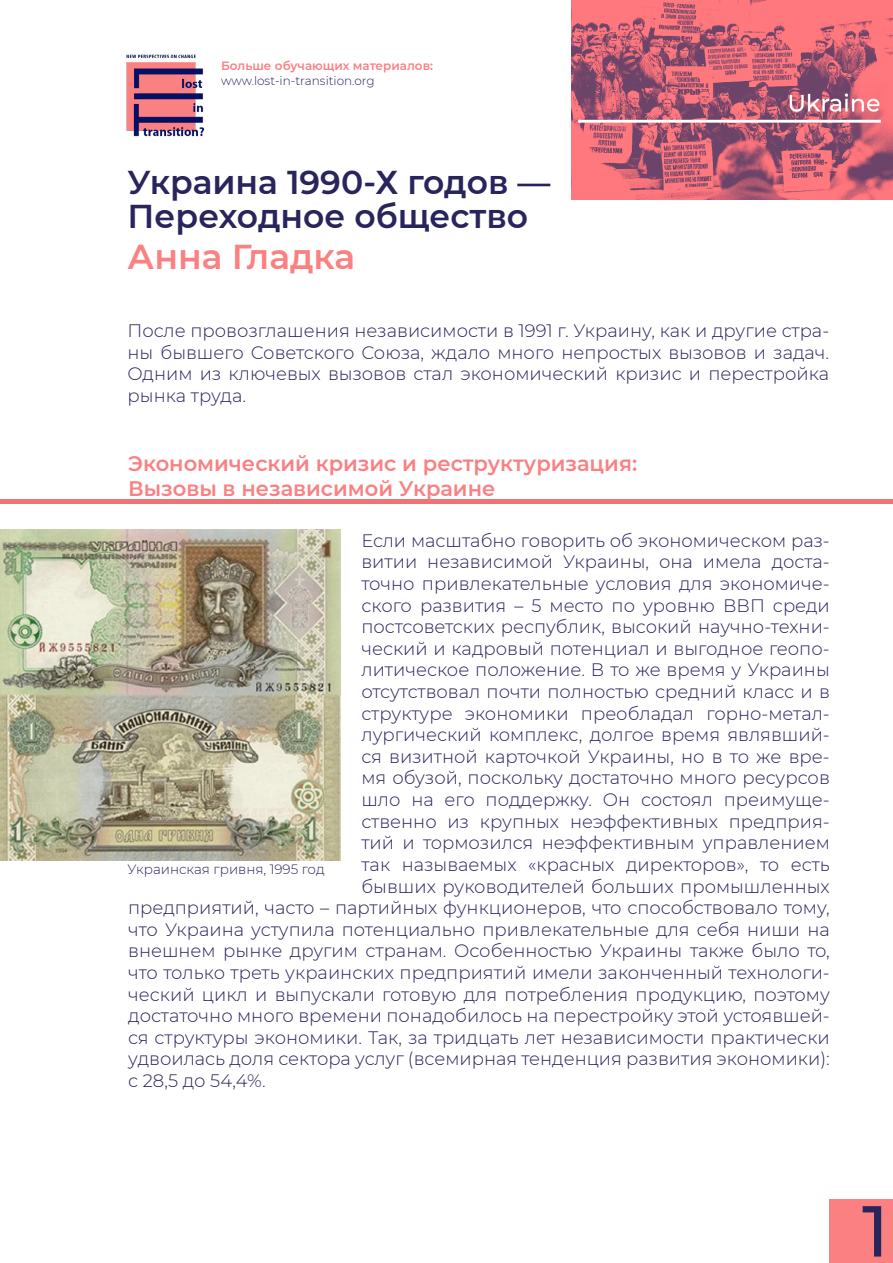
<style>
.page{position:relative;width:893px;height:1263px;background:#fff}
.page>*{position:absolute;margin:0;border:0;box-sizing:border-box;transform-origin:0 0}
.t1{font:500 72px "Montserrat";color:#28245c}
.t2{font:600 34.5px "Montserrat";color:#fa8082}
.t3{font:600 33px/34.5px "Montserrat";color:#28245c}
.t4{font:600 21px/25.2px "Montserrat";color:#fa8082}
.t5{font:300 18px/21.6px "Montserrat";color:#28245c;text-align:justify}
.t6{font:300 13.5px "Montserrat";color:#28245c}
.t7{font:600 12px "Montserrat";color:#fa8082}
.t8{font:300 12px "Montserrat";color:#28245c}
</style>
<div class="page">
<div style="left:829px;top:1199px;width:64px;height:64px;background:#fa8082"></div>
<hr style="left:0;top:500px;width:893px;height:4px;background:#ee7376">
<img style="left:126px;top:54px;width:79px;height:83px">
<img style="left:571px;top:0;width:322px;height:200px">
<img style="left:0;top:529px;width:340px;height:331px">
<p class="t7" style="left:221px;top:58px;width:213px">Больше обучающих материалов:</p>
<p class="t8" style="left:221px;top:72px;width:155px">www.lost-in-transition.org</p>
<h3 class="t3" style="left:128px;top:163px;width:425px">Украина 1990-Х годов —<br>Переходное общество</h3>
<h2 class="t2" style="left:128px;top:233px;width:229px">Анна Гладка</h2>
<p class="t5" style="left:128px;top:319px;width:703px">После провозглашения независимости в 1991 г. Украину, как и другие стра&shy;ны бывшего Советского Союза, ждало много непростых вызовов и задач.<br>Одним из ключевых вызовов стал экономический кризис и перестройка рынка труда.</p>
<p class="t4" style="left:128px;top:450px;width:510px">Экономический кризис и реструктуризация:<br>Вызовы в независимой Украине</p>
<p class="t5" style="left:361px;top:529px;width:470px">Если масштабно говорить об экономическом раз-</p>
<p class="t5" style="left:361px;top:551px;width:470px">витии независимой Украины, она имела доста-</p>
<p class="t5" style="left:361px;top:572px;width:470px">точно привлекательные условия для экономиче-</p>
<p class="t5" style="left:361px;top:594px;width:470px">ского развития – 5 место по уровню ВВП среди</p>
<p class="t5" style="left:361px;top:615px;width:470px">постсоветских республик, высокий научно-техни-</p>
<p class="t5" style="left:361px;top:637px;width:470px">ческий и кадровый потенциал и выгодное геопо-</p>
<p class="t5" style="left:361px;top:659px;width:470px">литическое положение. В то же время у Украины</p>
<p class="t5" style="left:361px;top:680px;width:470px">отсутствовал почти полностью средний класс и в</p>
<p class="t5" style="left:361px;top:702px;width:470px">структуре экономики преобладал горно-метал-</p>
<p class="t5" style="left:361px;top:723px;width:470px">лургический комплекс, долгое время являвший-</p>
<p class="t5" style="left:361px;top:745px;width:470px">ся визитной карточкой Украины, но в то же вре-</p>
<p class="t5" style="left:361px;top:767px;width:470px">мя обузой, поскольку достаточно много ресурсов</p>
<p class="t5" style="left:361px;top:788px;width:470px">шло на его поддержку. Он состоял преимуще-</p>
<p class="t5" style="left:361px;top:810px;width:470px">ственно из крупных неэффективных предприя-</p>
<p class="t5" style="left:361px;top:831px;width:470px">тий и тормозился неэффективным управлением</p>
<p class="t5" style="left:361px;top:853px;width:470px">так называемых «красных директоров», то есть</p>
<p class="t5" style="left:361px;top:875px;width:470px">бывших руководителей больших промышленных</p>
<p class="t5" style="left:128px;top:896px;width:703px">предприятий, часто – партийных функционеров, что способствовало тому,</p>
<p class="t5" style="left:128px;top:918px;width:703px">что Украина уступила потенциально привлекательные для себя ниши на</p>
<p class="t5" style="left:128px;top:939px;width:703px">внешнем рынке другим странам. Особенностью Украины также было то,</p>
<p class="t5" style="left:128px;top:961px;width:703px">что только треть украинских предприятий имели законченный технологи-</p>
<p class="t5" style="left:128px;top:983px;width:703px">ческий цикл и выпускали готовую для потребления продукцию, поэтому</p>
<p class="t5" style="left:128px;top:1004px;width:703px">достаточно много времени понадобилось на перестройку этой устоявшей-</p>
<p class="t5" style="left:128px;top:1026px;width:703px">ся структуры экономики. Так, за тридцать лет независимости практически</p>
<p class="t5" style="left:128px;top:1047px;width:703px">удвоилась доля сектора услуг (всемирная тенденция развития экономики):</p>
<p class="t5" style="left:128px;top:1069px;width:139px">с 28,5 до 54,4%.</p>
<p class="t6" style="left:128px;top:860px;width:199px">Украинская гривня, 1995 год</p>
<h1 class="t1" style="left:862px;top:1181px;width:28px">1</h1>
</div>
